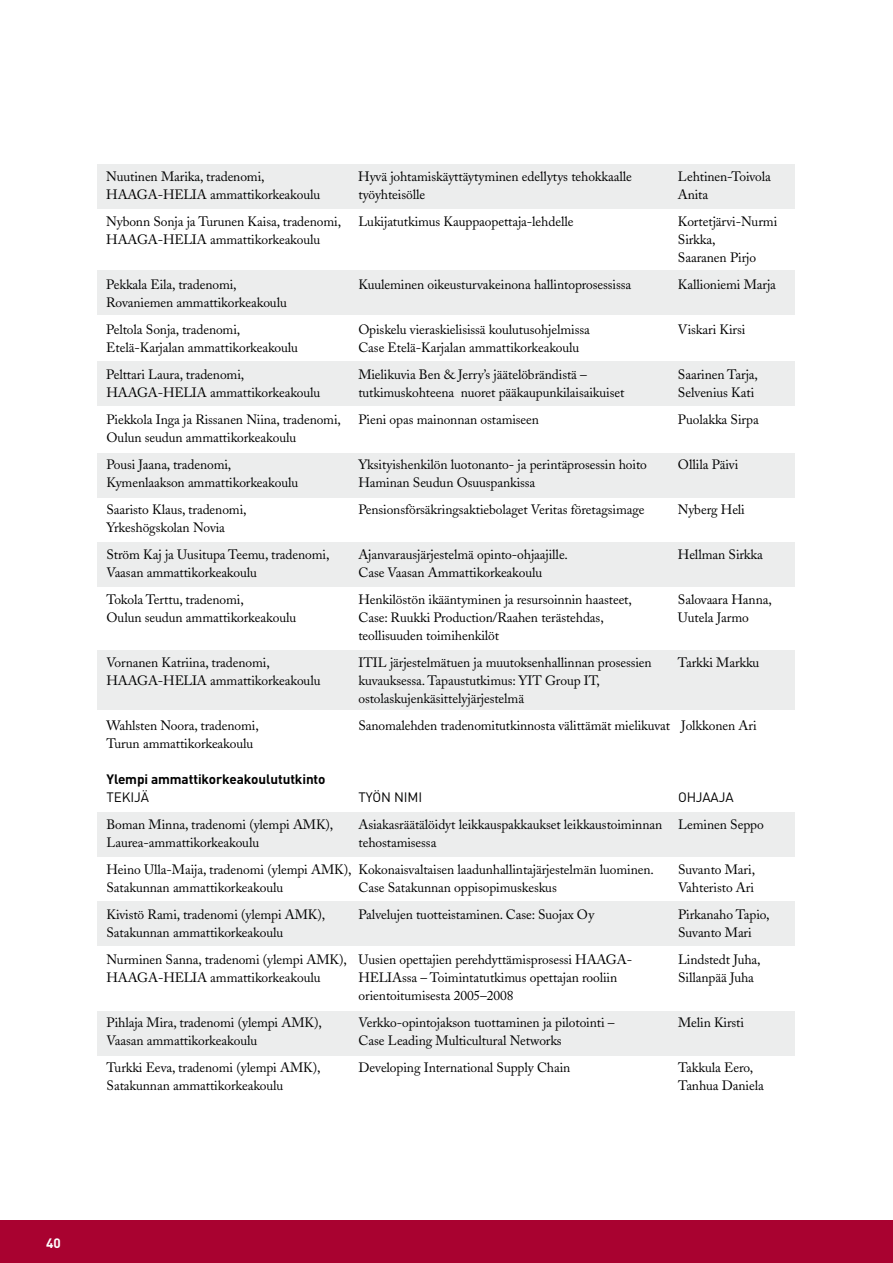
<style>
.page{position:relative;width:893px;height:1263px;background:#fff}
.page>*{position:absolute;margin:0;border:0;box-sizing:border-box;transform-origin:0 0}
.t1{font:13.5px/27px "Adobe Caslon";letter-spacing:-.01em;color:#000}
.t2{font:700 13.5px "DIN";letter-spacing:-.01em;color:#000}
.t3{font:13.5px "DIN";letter-spacing:-.01em;color:#000}
.t4{font:700 13.5px "DIN";color:#fff}
</style>
<div class="page">
<div style="left:0;top:1220px;width:893px;height:43px;background:#a90230"></div>
<div style="left:98px;top:1011px;width:697px;height:44px;background:#eceded"></div>
<div style="left:98px;top:901px;width:697px;height:45px;background:#eceded"></div>
<div style="left:98px;top:812px;width:697px;height:45px;background:#eceded"></div>
<div style="left:98px;top:651px;width:697px;height:59px;background:#eceded"></div>
<div style="left:98px;top:164px;width:697px;height:44px;background:#eceded"></div>
<div style="left:98px;top:453px;width:697px;height:44px;background:#eceded"></div>
<div style="left:98px;top:361px;width:697px;height:45px;background:#eceded"></div>
<div style="left:98px;top:270px;width:697px;height:44px;background:#eceded"></div>
<div style="left:98px;top:542px;width:697px;height:44px;background:#eceded"></div>
<p class="t1" style="left:106px;top:163px;width:160px">Nuutinen Marika, tradenomi,</p>
<p class="t1" style="left:358px;top:163px;width:275px">Hyvä johtamiskäyttäytyminen edellytys tehokkaalle</p>
<p class="t1" style="left:678px;top:163px;width:95px">Lehtinen-Toivola</p>
<p class="t1" style="left:106px;top:181px;width:216px">HAAGA-HELIA ammattikorkeakoulu</p>
<p class="t1" style="left:358px;top:181px;width:68px">työyhteisölle</p>
<p class="t1" style="left:678px;top:181px;width:32px">Anita</p>
<p class="t1" style="left:106px;top:208px;width:236px">Nybonn Sonja ja Turunen Kaisa, tradenomi,</p>
<p class="t1" style="left:358px;top:208px;width:217px">Lukijatutkimus Kauppaopettaja-lehdelle</p>
<p class="t1" style="left:678px;top:208px;width:101px">Kortetjärvi-Nurmi</p>
<p class="t1" style="left:106px;top:226px;width:216px">HAAGA-HELIA ammattikorkeakoulu</p>
<p class="t1" style="left:678px;top:230px;width:80px;line-height:18px">Sirkka,<br>Saaranen Pirjo</p>
<p class="t1" style="left:106px;top:271px;width:132px">Pekkala Eila, tradenomi,</p>
<p class="t1" style="left:358px;top:271px;width:274px">Kuuleminen oikeusturvakeinona hallintoprosessissa</p>
<p class="t1" style="left:678px;top:271px;width:100px">Kallioniemi Marja</p>
<p class="t1" style="left:106px;top:289px;width:182px">Rovaniemen ammattikorkeakoulu<br>Peltola Sonja, tradenomi,</p>
<p class="t1" style="left:358px;top:316px;width:233px">Opiskelu vieraskielisissä koulutusohjelmissa</p>
<p class="t1" style="left:678px;top:316px;width:69px">Viskari Kirsi</p>
<p class="t1" style="left:106px;top:334px;width:193px">Etelä-Karjalan ammattikorkeakoulu</p>
<p class="t1" style="left:358px;top:334px;width:223px">Case Etelä-Karjalan ammattikorkeakoulu</p>
<p class="t1" style="left:106px;top:361px;width:139px">Pelttari Laura, tradenomi,</p>
<p class="t1" style="left:358px;top:361px;width:230px">Mielikuvia Ben &amp; Jerry’s jäätelöbrändistä –</p>
<p class="t1" style="left:678px;top:361px;width:82px">Saarinen Tarja,</p>
<p class="t1" style="left:106px;top:379px;width:216px">HAAGA-HELIA ammattikorkeakoulu</p>
<p class="t1" style="left:358px;top:379px;width:267px">tutkimuskohteena nuoret pääkaupunkilaisaikuiset</p>
<p class="t1" style="left:678px;top:379px;width:78px">Selvenius Kati</p>
<p class="t1" style="left:106px;top:406px;width:236px">Piekkola Inga ja Rissanen Niina, tradenomi,</p>
<p class="t1" style="left:358px;top:406px;width:182px">Pieni opas mainonnan ostamiseen</p>
<p class="t1" style="left:678px;top:406px;width:83px">Puolakka Sirpa</p>
<p class="t1" style="left:106px;top:424px;width:191px">Oulun seudun ammattikorkeakoulu<br>Pousi Jaana, tradenomi,</p>
<p class="t1" style="left:358px;top:451px;width:290px">Yksityishenkilön luotonanto- ja perintäprosessin hoito</p>
<p class="t1" style="left:678px;top:451px;width:62px">Ollila Päivi</p>
<p class="t1" style="left:106px;top:469px;width:193px">Kymenlaakson ammattikorkeakoulu</p>
<p class="t1" style="left:358px;top:469px;width:178px">Haminan Seudun Osuuspankissa</p>
<p class="t1" style="left:106px;top:496px;width:142px">Saaristo Klaus, tradenomi,</p>
<p class="t1" style="left:358px;top:496px;width:288px">Pensionsförsäkringsaktiebolaget Veritas företagsimage</p>
<p class="t1" style="left:678px;top:496px;width:69px">Nyberg Heli</p>
<p class="t1" style="left:106px;top:514px;width:225px">Yrkeshögskolan Novia<br>Ström Kaj ja Uusitupa Teemu, tradenomi,</p>
<p class="t1" style="left:358px;top:541px;width:211px">Ajanvarausjärjestelmä opinto-ohjaajille.</p>
<p class="t1" style="left:678px;top:541px;width:86px">Hellman Sirkka</p>
<p class="t1" style="left:106px;top:559px;width:152px">Vaasan ammattikorkeakoulu</p>
<p class="t1" style="left:358px;top:559px;width:185px">Case Vaasan Ammattikorkeakoulu</p>
<p class="t1" style="left:106px;top:586px;width:139px">Tokola Terttu, tradenomi,</p>
<p class="t1" style="left:358px;top:586px;width:275px">Henkilöstön ikääntyminen ja resursoinnin haasteet,</p>
<p class="t1" style="left:678px;top:586px;width:95px">Salovaara Hanna,</p>
<p class="t1" style="left:106px;top:604px;width:191px">Oulun seudun ammattikorkeakoulu</p>
<p class="t1" style="left:358px;top:604px;width:247px">Case: Ruukki Production/Raahen terästehdas,</p>
<p class="t1" style="left:678px;top:604px;width:72px">Uutela Jarmo</p>
<p class="t1" style="left:358px;top:622px;width:142px">teollisuuden toimihenkilöt</p>
<p class="t1" style="left:106px;top:649px;width:165px">Vornanen Katriina, tradenomi,</p>
<p class="t1" style="left:358px;top:649px;width:295px">ITIL järjestelmätuen ja muutoksenhallinnan prosessien</p>
<p class="t1" style="left:678px;top:649px;width:83px">Tarkki Markku</p>
<p class="t1" style="left:106px;top:667px;width:216px">HAAGA-HELIA ammattikorkeakoulu</p>
<p class="t1" style="left:358px;top:671px;width:243px;line-height:18px">kuvauksessa. Tapaustutkimus: YIT Group IT, ostolaskujenkäsittelyjärjestelmä</p>
<p class="t1" style="left:106px;top:712px;width:154px">Wahlsten Noora, tradenomi,</p>
<p class="t1" style="left:358px;top:712px;width:400px">Sanomalehden tradenomitutkinnosta välittämät mielikuvat Jolkkonen Ari</p>
<p class="t1" style="left:106px;top:730px;width:148px">Turun ammattikorkeakoulu</p>
<p class="t2" style="left:106px;top:770px;width:221px">Ylempi ammattikorkeakoulututkinto</p>
<p class="t3" style="left:106px;top:788px;width:44px">TEKIJÄ</p>
<p class="t3" style="left:358px;top:788px;width:65px">TYÖN NIMI</p>
<p class="t3" style="left:678px;top:788px;width:57px">OHJAAJA</p>
<p class="t1" style="left:106px;top:811px;width:228px">Boman Minna, tradenomi (ylempi AMK),</p>
<p class="t1" style="left:358px;top:811px;width:407px">Asiakasräätälöidyt leikkauspakkaukset leikkaustoiminnan Leminen Seppo</p>
<p class="t1" style="left:106px;top:829px;width:154px">Laurea-ammattikorkeakoulu</p>
<p class="t1" style="left:106px;top:829px;width:549px;text-indent:252px">tehostamisessa<br>Heino Ulla-Maija, tradenomi (ylempi AMK), Kokonaisvaltaisen laadunhallintajärjestelmän luominen.</p>
<p class="t1" style="left:678px;top:856px;width:79px">Suvanto Mari,</p>
<p class="t1" style="left:106px;top:874px;width:178px">Satakunnan ammattikorkeakoulu</p>
<p class="t1" style="left:358px;top:874px;width:200px">Case Satakunnan oppisopimuskeskus</p>
<p class="t1" style="left:678px;top:874px;width:78px">Vahteristo Ari</p>
<p class="t1" style="left:106px;top:901px;width:220px">Kivistö Rami, tradenomi (ylempi AMK),</p>
<p class="t1" style="left:358px;top:901px;width:237px">Palvelujen tuotteistaminen. Case: Suojax Oy</p>
<p class="t1" style="left:678px;top:901px;width:93px">Pirkanaho Tapio,</p>
<p class="t1" style="left:106px;top:919px;width:178px">Satakunnan ammattikorkeakoulu</p>
<p class="t1" style="left:678px;top:919px;width:75px">Suvanto Mari</p>
<p class="t1" style="left:106px;top:946px;width:527px">Nurminen Sanna, tradenomi (ylempi AMK), Uusien opettajien perehdyttämisprosessi HAAGA-</p>
<p class="t1" style="left:678px;top:946px;width:84px">Lindstedt Juha,</p>
<p class="t1" style="left:107px;top:964px;width:216px">HAAGA-HELIA ammattikorkeakoulu</p>
<p class="t1" style="left:359px;top:964px;width:260px">HELIAssa – Toimintatutkimus opettajan rooliin</p>
<p class="t1" style="left:678px;top:964px;width:77px">Sillanpää Juha</p>
<p class="t1" style="left:359px;top:982px;width:157px">orientoitumisesta 2005–2008</p>
<p class="t1" style="left:107px;top:1009px;width:217px">Pihlaja Mira, tradenomi (ylempi AMK),</p>
<p class="t1" style="left:359px;top:1009px;width:258px">Verkko-opintojakson tuottaminen ja pilotointi –</p>
<p class="t1" style="left:678px;top:1009px;width:68px">Melin Kirsti</p>
<p class="t1" style="left:107px;top:1026px;width:152px">Vaasan ammattikorkeakoulu</p>
<p class="t1" style="left:359px;top:1026px;width:205px">Case Leading Multicultural Networks</p>
<p class="t1" style="left:107px;top:1053px;width:215px">Turkki Eeva, tradenomi (ylempi AMK),</p>
<p class="t1" style="left:359px;top:1053px;width:213px">Developing International Supply Chain</p>
<p class="t1" style="left:678px;top:1053px;width:77px">Takkula Eero,</p>
<p class="t1" style="left:107px;top:1071px;width:178px">Satakunnan ammattikorkeakoulu</p>
<p class="t1" style="left:678px;top:1071px;width:87px">Tanhua Daniela</p>
<p class="t4" style="left:46px;top:1234px;width:16px">40</p>
</div>
